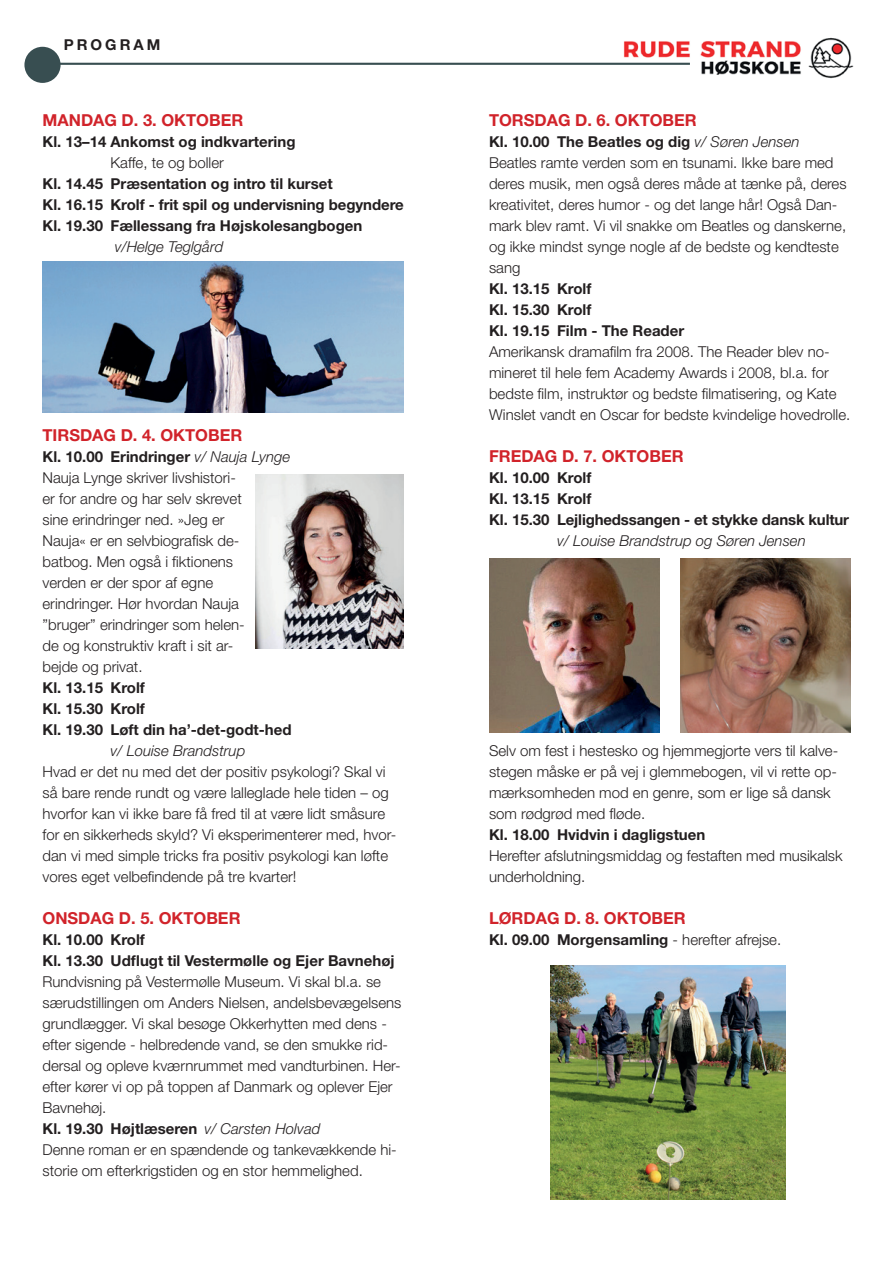
<style>
.page{position:relative;width:893px;height:1263px;background:#fff}
.page>*{position:absolute;margin:0;border:0;box-sizing:border-box;transform-origin:0 0}
.t1{font:700 16.5px "Helvetica Neue LT Std";color:#d1232a}
.t2{font:300 15px/21px "Helvetica Neue LT Std";color:#231f20}
.t3{font:700 15px/21px "Helvetica Neue LT Std";color:#231f20}
.t4{font:italic 300 15px "Helvetica Neue LT Std";color:#231f20}
.t5{font:700 15px "Helvetica Neue LT Std";letter-spacing:.2em;color:#231f20}
.s1{font-weight:700}
.s2{font-style:italic}
.s3{font-weight:300}
</style>
<div class="page">
<img style="left:619px;top:37px;width:235px;height:42px">
<hr style="left:40px;top:63px;width:650px;height:2px;background:#384e51">
<div style="left:24px;top:47px;width:37px;height:36px;background:#384e51;border-radius:50%"></div>
<img style="left:255px;top:474px;width:149px;height:174px">
<img style="left:43px;top:261px;width:361px;height:151px">
<img style="left:550px;top:965px;width:236px;height:234px">
<img style="left:489px;top:558px;width:170px;height:174px">
<img style="left:680px;top:558px;width:170px;height:174px">
<p class="t5" style="left:64px;top:36px;width:98px">PROGRAM</p>
<p class="t1" style="left:43px;top:109px;width:202px">MANDAG D. 3. OKTOBER</p>
<p class="t3" style="left:43px;top:130px;width:255px">Kl. 13–14 Ankomst og indkvartering</p>
<p class="t2" style="left:111px;top:151px;width:115px">Kaffe, te og boller</p>
<p class="t3" style="left:43px;top:172px;width:363px">Kl. 14.45 Præsentation og intro til kurset<br>Kl. 16.15 Krolf - frit spil og undervisning begyndere<br>Kl. 19.30 Fællessang fra Højskolesangbogen</p>
<p class="t4" style="left:115px;top:237px;width:110px">v/Helge Teglgård</p>
<p class="t1" style="left:43px;top:424px;width:201px">TIRSDAG D. 4. OKTOBER</p>
<p class="t2" style="left:43px;top:445px;width:249px"><span class="s1">Kl. 10.00 Erindringer</span> <span class="s2">v/ Nauja Lynge<br></span>Nauja Lynge skriver livshistori-<br>er for andre og har selv skrevet<br>sine erindringer ned. »Jeg er<br>Nauja« er en selvbiografisk de&shy;batbog. Men også i fiktionens<br>verden er der spor af egne<br>erindringer. Hør hvordan Nauja ”bruger” erindringer som helen-<br>de og konstruktiv kraft i sit ar-<br>bejde og privat.</p>
<p class="t3" style="left:43px;top:676px;width:251px">Kl. 13.15 Krolf<br>Kl. 15.30 Krolf<br>Kl. 19.30 Løft din ha’-det-godt-hed</p>
<p class="t4" style="left:111px;top:741px;width:136px">v/ Louise Brandstrup</p>
<p class="t2" style="left:43px;top:760px;width:355px">Hvad er det nu med det der positiv psykologi? Skal vi så bare rende rundt og være lalleglade hele tiden – og hvorfor kan vi ikke bare få fred til at være lidt småsure for en sikkerheds skyld? Vi eksperimenterer med, hvor&shy;dan vi med simple tricks fra positiv psykologi kan løfte vores eget velbefindende på tre kvarter!</p>
<p class="t1" style="left:43px;top:907px;width:200px">ONSDAG D. 5. OKTOBER</p>
<p class="t3" style="left:43px;top:928px;width:354px">Kl. 10.00 Krolf<br>Kl. 13.30 Udflugt til Vestermølle og Ejer Bavnehøj</p>
<p class="t2" style="left:43px;top:970px;width:360px">Rundvisning på Vestermølle Museum. Vi skal bl.a. se særudstillingen om Anders Nielsen, andelsbevægelsens grundlægger. Vi skal besøge Okkerhytten med dens - efter sigende - helbredende vand, se den smukke rid&shy;dersal og opleve kværnrummet med vandturbinen. Her&shy;efter kører vi op på toppen af Danmark og oplever Ejer Bavnehøj.<br><span class="s1">Kl. 19.30 Højtlæseren</span> <span class="s2">v/ Carsten Holvad<br></span>Denne roman er en spændende og tankevækkende hi&shy;storie om efterkrigstiden og en stor hemmelighed.</p>
<p class="t1" style="left:489px;top:109px;width:209px">TORSDAG D. 6. OKTOBER</p>
<p class="t2" style="left:489px;top:130px;width:359px"><span class="s1">Kl. 10.00 The Beatles og dig</span> <span class="s2">v/ Søren Jensen </span>Beatles ramte verden som en tsunami. Ikke bare med deres musik, men også deres måde at tænke på, deres kreativitet, deres humor - og det lange hår! Også Dan&shy;mark blev ramt. Vi vil snakke om Beatles og danskerne, og ikke mindst synge nogle af de bedste og kendteste sang</p>
<p class="t3" style="left:489px;top:277px;width:197px">Kl. 13.15 Krolf<br>Kl. 15.30 Krolf<br>Kl. 19.15 Film - The Reader</p>
<p class="t2" style="left:489px;top:340px;width:363px">Amerikansk dramafilm fra 2008. The Reader blev no&shy;mineret til hele fem Academy Awards i 2008, bl.a. for bedste film, instruktør og bedste filmatisering, og Kate Winslet vandt en Oscar for bedste kvindelige hovedrolle.</p>
<p class="t1" style="left:489px;top:445px;width:196px">FREDAG D. 7. OKTOBER</p>
<p class="t3" style="left:489px;top:466px;width:362px">Kl. 10.00 Krolf<br>Kl. 13.15 Krolf<br>Kl. 15.30 Lejlighedssangen - et stykke dansk kultur</p>
<p class="t4" style="left:557px;top:531px;width:250px">v/ Louise Brandstrup og Søren Jensen</p>
<p class="t2" style="left:489px;top:739px;width:349px">Selv om fest i hestesko og hjemmegjorte vers til kalve&shy;stegen måske er på vej i glemmebogen, vil vi rette op&shy;mærksomheden mod en genre, som er lige så dansk som rødgrød med fløde.</p>
<p class="t3" style="left:489px;top:823px;width:218px">Kl. 18.00 Hvidvin i dagligstuen</p>
<p class="t2" style="left:489px;top:844px;width:355px">Herefter afslutningsmiddag og festaften med musikalsk underholdning.</p>
<p class="t1" style="left:489px;top:907px;width:198px">LØRDAG D. 8. OKTOBER</p>
<p class="t3" style="left:489px;top:928px;width:294px">Kl. 09.00 Morgensamling <span class="s3">- herefter afrejse.</span></p>
</div>
